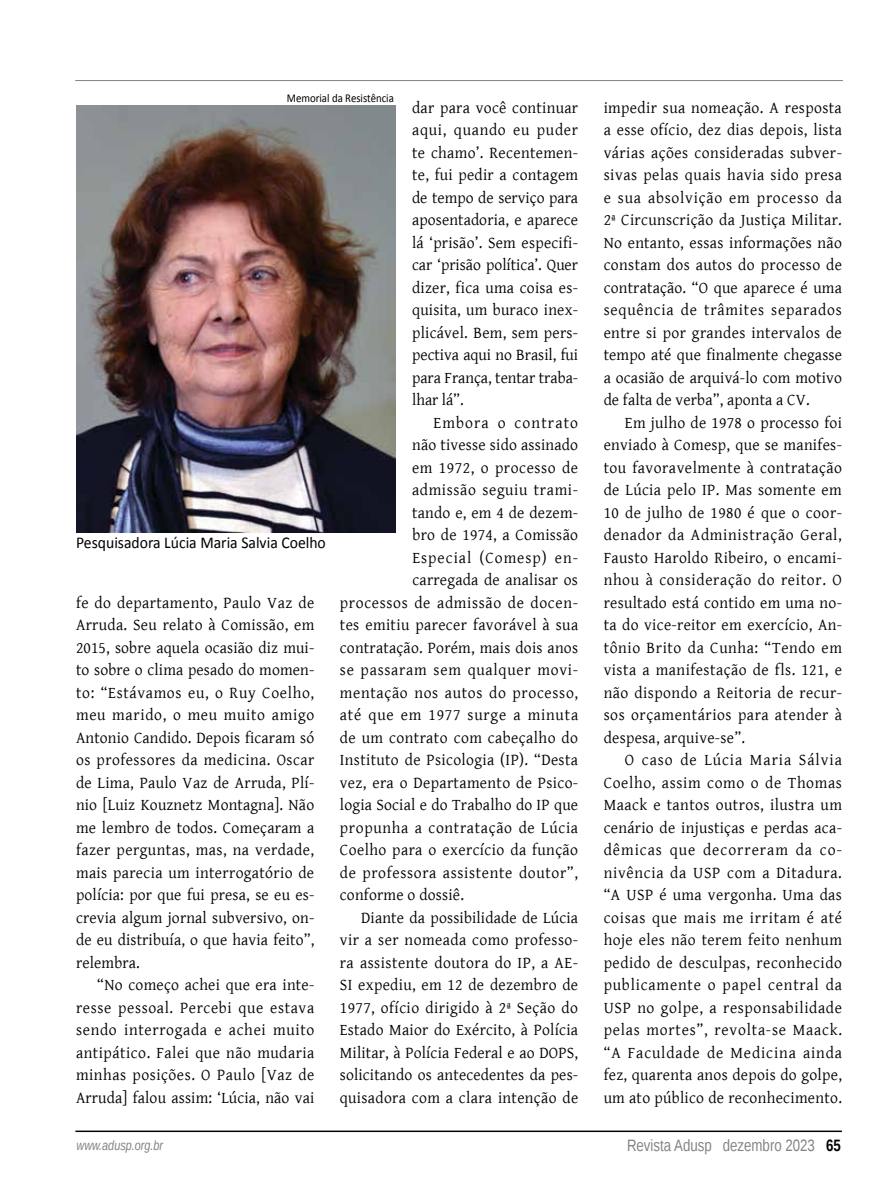
<style>
.page{position:relative;width:893px;height:1191px;background:#fff}
.page>*{position:absolute;margin:0;border:0;box-sizing:border-box;transform-origin:0 0}
.t1{font:16.5px/22.5px "Gentium Basic";letter-spacing:.02em;color:#000;text-align:justify;scale:.95 1}
.t2{font:16.5px "Gentium Basic";letter-spacing:.045em;color:#000;scale:.95 1}
.t3{font:16.5px "Gentium Basic";letter-spacing:.04em;color:#000;scale:.95 1}
.t4{font:16.5px "Calibri";color:#000;scale:.95 1}
.t5{font:16.5px "Liberation Sans Narrow";color:#808285}
.t6{font:16.5px "Gentium Basic";letter-spacing:.05em;color:#000;scale:.95 1}
.t7{font:16.5px "Gentium Basic";letter-spacing:.055em;color:#000;scale:.95 1}
.t8{font:16.5px "Gentium Basic";letter-spacing:.065em;color:#000;scale:.95 1}
.t9{font:16.5px "Gentium Basic";letter-spacing:.075em;color:#000;scale:.95 1}
.t10{font:italic 13.5px "Liberation Sans Narrow";color:#808285}
.t11{font:12px "Calibri";color:#000;scale:.9 1}
.s1{font-weight:700;color:#000}
</style>
<div class="page">
<hr style="left:75px;top:1130px;width:767px;height:2px;background:#000">
<hr style="left:75px;top:80px;width:768px;height:1px;background:#808285">
<img style="left:76px;top:105px;width:319px;height:427px">
<p class="t11" style="left:287px;top:90px;width:121px">Memorial da Resistência</p>
<p class="t1" style="left:412px;top:95px;width:176px">dar para você continuar aqui, quando eu puder te chamo’. Recentemen&shy;te, fui pedir a contagem de tempo de serviço para aposentadoria, e aparece lá ‘prisão’. Sem especifi&shy;car ‘prisão política’. Quer dizer, fica uma coisa es&shy;quisita, um buraco inex&shy;plicável. Bem, sem pers&shy;pectiva aqui no Brasil, fui para França, tentar traba&shy;lhar lá”.</p>
<p class="t9" style="left:433px;top:410px;width:154px">Embora o contrato</p>
<p class="t1" style="left:412px;top:433px;width:176px">não tivesse sido assinado</p>
<p class="t3" style="left:412px;top:455px;width:176px">em 1972, o processo de</p>
<p class="t3" style="left:412px;top:478px;width:176px">admissão seguiu trami-</p>
<p class="t1" style="left:412px;top:500px;width:176px">tando e, em 4 de dezem-</p>
<p class="t1" style="left:412px;top:523px;width:176px">bro de 1974, a Comissão</p>
<p class="t8" style="left:412px;top:545px;width:176px">Especial (Comesp) en-</p>
<p class="t1" style="left:412px;top:568px;width:176px">carregada de analisar os</p>
<p class="t2" style="left:340px;top:590px;width:252px">processos de admissão de docen-</p>
<p class="t1" style="left:340px;top:613px;width:252px">tes emitiu parecer favorável à sua</p>
<p class="t1" style="left:340px;top:635px;width:252px">contratação. Porém, mais dois anos</p>
<p class="t6" style="left:340px;top:658px;width:252px">se passaram sem qualquer movi-</p>
<p class="t2" style="left:340px;top:680px;width:252px">mentação nos autos do processo,</p>
<p class="t7" style="left:340px;top:703px;width:252px">até que em 1977 surge a minuta</p>
<p class="t1" style="left:340px;top:725px;width:252px">de um contrato com cabeçalho do</p>
<p class="t1" style="left:340px;top:748px;width:252px">Instituto de Psicologia (IP). “Desta</p>
<p class="t1" style="left:340px;top:770px;width:252px">vez, era o Departamento de Psico-</p>
<p class="t1" style="left:340px;top:793px;width:252px">logia Social e do Trabalho do IP que</p>
<p class="t2" style="left:340px;top:815px;width:252px">propunha a contratação de Lúcia</p>
<p class="t1" style="left:340px;top:838px;width:252px">Coelho para o exercício da função</p>
<p class="t2" style="left:340px;top:860px;width:252px">de professora assistente doutor”,</p>
<p class="t1" style="left:340px;top:883px;width:132px">conforme o dossiê.</p>
<p class="t1" style="left:361px;top:905px;width:230px">Diante da possibilidade de Lúcia</p>
<p class="t1" style="left:340px;top:928px;width:252px">vir a ser nomeada como professo-</p>
<p class="t1" style="left:340px;top:950px;width:252px">ra assistente doutora do IP, a AE-</p>
<p class="t1" style="left:340px;top:973px;width:252px">SI expediu, em 12 de dezembro de</p>
<p class="t1" style="left:340px;top:995px;width:252px">1977, ofício dirigido à 2ª Seção do</p>
<p class="t1" style="left:340px;top:1018px;width:252px">Estado Maior do Exército, à Polícia</p>
<p class="t1" style="left:340px;top:1040px;width:252px">Militar, à Polícia Federal e ao DOPS,</p>
<p class="t1" style="left:340px;top:1063px;width:252px">solicitando os antecedentes da pes-</p>
<p class="t1" style="left:340px;top:1085px;width:252px">quisadora com a clara intenção de</p>
<p class="t4" style="left:76px;top:532px;width:264px">Pesquisadora Lúcia Maria Salvia Coelho</p>
<p class="t1" style="left:76px;top:590px;width:252px">fe do departamento, Paulo Vaz de Arruda. Seu relato à Comissão, em 2015, sobre aquela ocasião diz mui&shy;to sobre o clima pesado do momen&shy;to: “Estávamos eu, o Ruy Coelho, meu marido, o meu muito amigo Antonio Candido. Depois ficaram só os professores da medicina. Oscar de Lima, Paulo Vaz de Arruda, Plí&shy;nio [Luiz Kouznetz Montagna]. Não me lembro de todos. Começaram a fazer perguntas, mas, na verdade, mais parecia um interrogatório de polícia: por que fui presa, se eu es&shy;crevia algum jornal subversivo, on&shy;de eu distribuía, o que havia feito”, relembra.</p>
<p class="t1" style="left:76px;top:973px;width:252px;text-indent:21px">“No começo achei que era inte&shy;resse pessoal. Percebi que estava sendo interrogada e achei muito antipático. Falei que não mudaria minhas posições. O Paulo [Vaz de Arruda] falou assim: ‘Lúcia, não vai</p>
<p class="t1" style="left:604px;top:95px;width:252px">impedir sua nomeação. A resposta a esse ofício, dez dias depois, lista várias ações consideradas subver&shy;sivas pelas quais havia sido presa e sua absolvição em processo da 2ª Circunscrição da Justiça Militar.<br>No entanto, essas informações não constam dos autos do processo de contratação. “O que aparece é uma sequência de trâmites separados entre si por grandes intervalos de tempo até que finalmente chegasse a ocasião de arquivá-lo com motivo de falta de verba”, aponta a CV.</p>
<p class="t1" style="left:604px;top:411px;width:252px;text-indent:21px">Em julho de 1978 o processo foi enviado à Comesp, que se manifes&shy;tou favoravelmente à contratação de Lúcia pelo IP. Mas somente em 10 de julho de 1980 é que o coor&shy;denador da Administração Geral, Fausto Haroldo Ribeiro, o encami&shy;nhou à consideração do reitor. O resultado está contido em uma no&shy;ta do vice-reitor em exercício, An&shy;tônio Brito da Cunha: “Tendo em vista a manifestação de fls. 121, e não dispondo a Reitoria de recur&shy;sos orçamentários para atender à despesa, arquive-se”.</p>
<p class="t1" style="left:604px;top:748px;width:252px;text-indent:21px">O caso de Lúcia Maria Sálvia Coelho, assim como o de Thomas Maack e tantos outros, ilustra um cenário de injustiças e perdas aca&shy;dêmicas que decorreram da co&shy;nivência da USP com a Ditadura. “A USP é uma vergonha. Uma das coisas que mais me irritam é até hoje eles não terem feito nenhum pedido de desculpas, reconhecido publicamente o papel central da USP no golpe, a responsabilidade pelas mortes”, revolta-se Maack. “A Faculdade de Medicina ainda fez, quarenta anos depois do golpe, um ato público de reconhecimento.</p>
<p class="t10" style="left:76px;top:1136px;width:88px">www.adusp.org.br</p>
<p class="t5" style="left:627px;top:1135px;width:215px">Revista Adusp dezembro 2023 <span class="s1">65</span></p>
</div>
